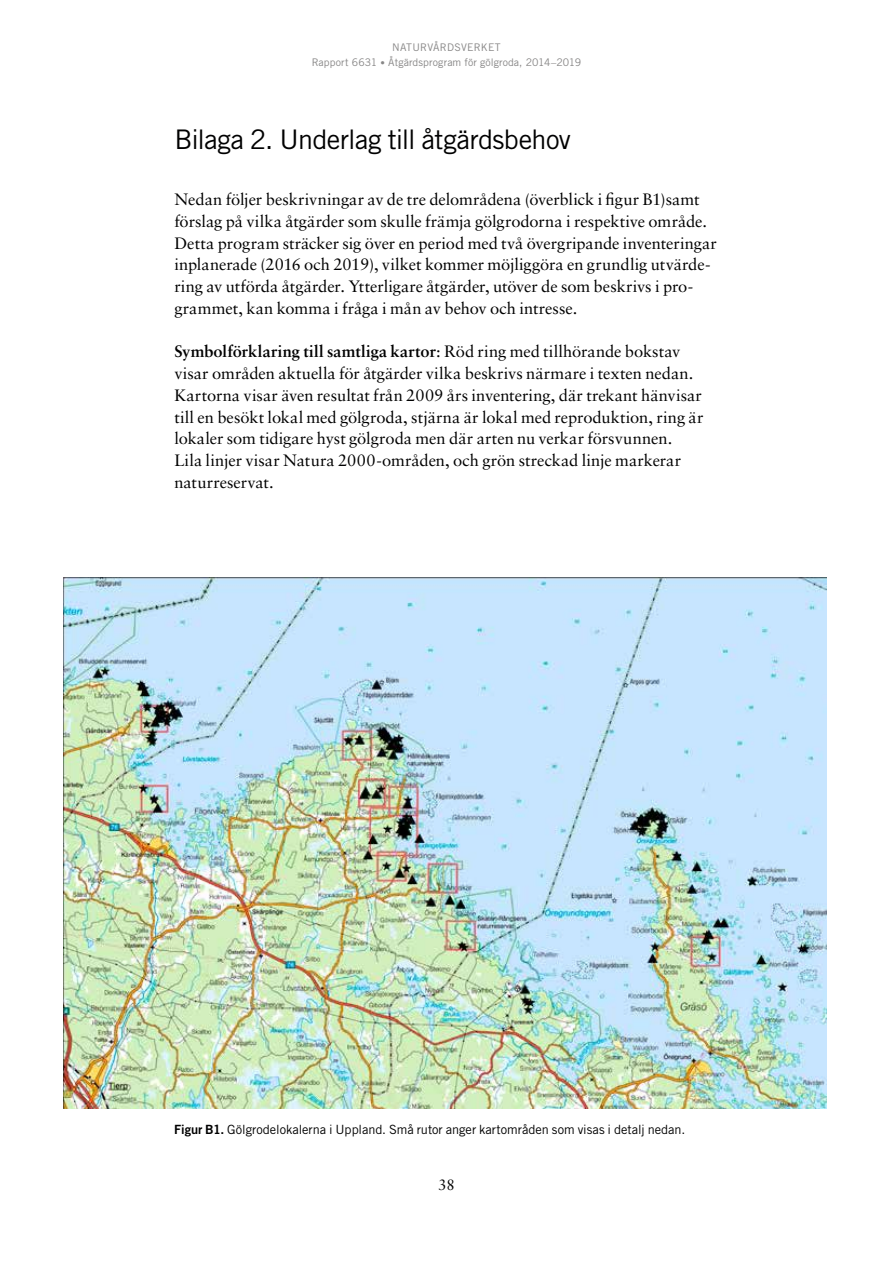
<style>
.page{position:relative;width:893px;height:1263px;background:#fff}
.page>*{position:absolute;margin:0;border:0;box-sizing:border-box;transform-origin:0 0}
.t1{font:27px "Trade Gothic";letter-spacing:-.02em;color:#000001}
.t2{font:16.5px/21.8px "Sabon";color:#000001}
.t3{font:15px "Sabon";color:#000001}
.t4{font:12.75px "Trade Gothic";color:#000001}
.t5{font:10.5px/15px "Trade Gothic";letter-spacing:.01em;color:#878686;text-align:center}
.s1{font-size:9px}
.s2{font-weight:700}
.s3{font-family:"Trade Gothic Bold Two"}
</style>
<div class="page">
<img style="left:64px;top:577px;width:762px;height:532px">
<p class="t5" style="left:312px;top:39px;width:271px">NATURVÅRDSVERKET<br>Rapport 6631 <span class="s1">•</span> Åtgärdsprogram för gölgroda, 2014–2019</p>
<h1 class="t1" style="left:174px;top:123px;width:398px">Bilaga 2. Underlag till åtgärdsbehov</h1>
<p class="t2" style="left:174px;top:188px;width:544px">Nedan följer beskrivningar av de tre delområdena (överblick i figur B1)samt förslag på vilka åtgärder som skulle främja gölgrodorna i respektive område.<br>Detta program sträcker sig över en period med två övergripande inventeringar inplanerade (2016 och 2019), vilket kommer möjliggöra en grundlig utvärde&shy;ring av utförda åtgärder. Ytterligare åtgärder, utöver de som beskrivs i pro&shy;grammet, kan komma i fråga i mån av behov och intresse.</p>
<p class="t2" style="left:174px;top:341px;width:531px"><span class="s2">Symbolförklaring till samtliga kartor</span>: Röd ring med tillhörande bokstav visar områden aktuella för åtgärder vilka beskrivs närmare i texten nedan.<br>Kartorna visar även resultat från 2009 års inventering, där trekant hänvisar till en besökt lokal med gölgroda, stjärna är lokal med reproduktion, ring är lokaler som tidigare hyst gölgroda men där arten nu verkar försvunnen.<br>Lila linjer visar Natura 2000-områden, och grön streckad linje markerar naturreservat.</p>
<p class="t4" style="left:174px;top:1122px;width:513px"><span class="s3">Figur B1.</span> Gölgrodelokalerna i Uppland. Små rutor anger kartområden som visas i detalj nedan.</p>
<p class="t3" style="left:438px;top:1175px;width:18px">38</p>
</div>
